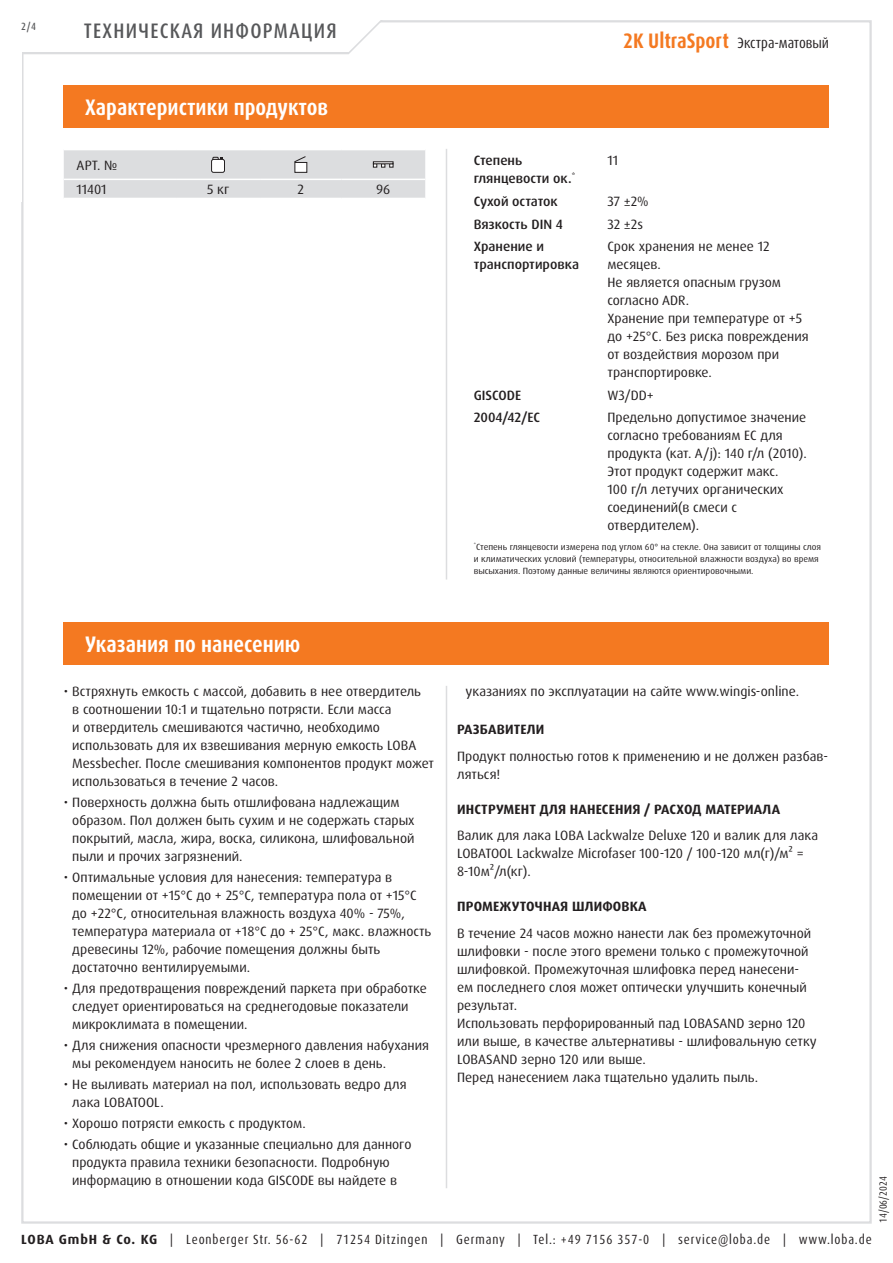
<style>
.page{position:relative;width:893px;height:1263px;background:#fff}
.page>*{position:absolute;margin:0;border:0;box-sizing:border-box;transform-origin:0 0}
.Abschnitt{font:700 condensed 22.5px "Dax Pro";color:#fff}
.t1{font:500 condensed 21px "Dax Pro";letter-spacing:.06em;color:#57585a}
.t2{font:condensed 15px "Dax Pro";color:#231f20}
.Text{font:13.5px/18px "Dax Pro";color:#231f20}
.Text_ohne_Silbentrennung{font:13.5px/18px "Dax Pro";color:#231f20}
.Text_Medium{font:500 13.5px/18px "Dax Pro";color:#231f20}
.t3{font:700 13.5px "Dax Pro";letter-spacing:.01em;color:#231f20}
.Text_zentriert{font:13.5px "Dax Pro";color:#231f20}
.Text_Großbuchstaben{font:13.5px "Dax Pro";color:#231f20}
.t4{font:condensed 13.35px "Dax Pro";letter-spacing:.065em;color:#231f20}
.t5{font:condensed 10.5px "Dax Pro";color:#231f20}
.t6{font:500 condensed 10.5px "Dax Pro";color:#57585a}
.Footnote{font:9px/12px "Dax Pro";color:#231f20}
.s1{font-weight:700;font-size:21px;color:#f47921}
.s2{font-weight:700;font-stretch:normal}
</style>
<div class="page">
<svg style="left:22px;top:20px;width:410px;height:35px"></svg>
<hr style="left:446px;top:686px;width:1px;height:502px;background:#dcdddf">
<div style="left:64px;top:622px;width:765px;height:43px;background:#f47921"></div>
<hr style="left:446px;top:149px;width:1px;height:430px;background:#dcdddf">
<svg style="left:64px;top:150px;width:361px;height:48px;background:#dcddde"></svg>
<div style="left:373px;top:161px;width:20px;height:3px;border:1px solid #231f20"></div>
<div style="left:64px;top:85px;width:765px;height:43px;background:#f47921"></div>
<p class="t6" style="left:21px;top:19px;width:16px">2/4</p>
<h2 class="t1" style="left:84px;top:17px;width:254px">ТЕХНИЧЕСКАЯ ИНФОРМАЦИЯ</h2>
<p class="Abschnitt" style="left:85px;top:93px;width:245px">Характеристики продуктов</p>
<p class="Text_Großbuchstaben" style="left:77px;top:156px;width:42px">АРТ. №</p>
<p class="Text" style="left:77px;top:181px;width:32px">11401</p>
<p class="Text_zentriert" style="left:207px;top:181px;width:24px">5 кг</p>
<p class="Text_zentriert" style="left:297px;top:181px;width:8px">2</p>
<p class="Text_zentriert" style="left:376px;top:181px;width:16px">96</p>
<p class="t2" style="left:623px;top:34px;width:208px"><span class="s1">2K UltraSport</span> Экстра-матовый</p>
<p class="Text_Medium" style="left:474px;top:152px;width:103px">Степень глянцевости ок.<sup>*</sup></p>
<p class="Text_ohne_Silbentrennung" style="left:607px;top:152px;width:12px">11</p>
<p class="Text_Medium" style="left:474px;top:192px;width:86px">Сухой остаток</p>
<p class="Text_ohne_Silbentrennung" style="left:607px;top:192px;width:43px">37 ±2%</p>
<p class="Text_Medium" style="left:474px;top:215px;width:91px">Вязкость DIN 4</p>
<p class="Text_ohne_Silbentrennung" style="left:607px;top:215px;width:37px">32 ±2s</p>
<p class="Text_Medium" style="left:474px;top:238px;width:107px">Хранение и транспортировка</p>
<p class="Text_ohne_Silbentrennung" style="left:607px;top:238px;width:164px">Срок хранения не менее 12 месяцев.</p>
<p class="Text_ohne_Silbentrennung" style="left:607px;top:274px;width:175px">Не является опасным грузом согласно ADR.</p>
<p class="Text_ohne_Silbentrennung" style="left:607px;top:310px;width:203px">Хранение при температуре от +5 до +25°C. Без риска повреждения от воздействия морозом при транспортировке.</p>
<p class="Text_Medium" style="left:474px;top:386px;width:49px">GISCODE</p>
<p class="Text_ohne_Silbentrennung" style="left:607px;top:386px;width:48px">W3/DD+</p>
<p class="Text_Medium" style="left:474px;top:409px;width:68px">2004/42/ЕС</p>
<p class="Text_ohne_Silbentrennung" style="left:607px;top:409px;width:201px">Предельно допустимое значение согласно требованиям ЕС для продукта (кат. A/j): 140 г/л (2010).</p>
<p class="Text_ohne_Silbentrennung" style="left:607px;top:463px;width:178px">Этот продукт содержит макс.<br>100 г/л летучих органических соединений(в смеси с отвердителем).</p>
<p class="Footnote" style="left:474px;top:540px;width:349px"><sup>*</sup>Степень глянцевости измерена под углом 60° на стекле. Она зависит от толщины слоя и климатических условий (температуры, относительной влажности воздуха) во время высыхания. Поэтому данные величины являются ориентировочными.</p>
<p class="Abschnitt" style="left:85px;top:630px;width:217px">Указания по нанесению</p>
<p class="Text" style="left:72px;top:683px;width:363px;text-indent:-9px">• Встряхнуть емкость с массой, добавить в нее отвердитель<br>в соотношении 10:1 и тщательно потрясти. Если масса<br>и отвердитель смешиваются частично, необходимо использовать для их взвешивания мерную емкость LOBA Messbecher. После смешивания компонентов продукт может использоваться в течение 2 часов.</p>
<p class="Text" style="left:72px;top:794px;width:344px;text-indent:-9px">• Поверхность должна быть отшлифована надлежащим образом. Пол должен быть сухим и не содержать старых покрытий, масла, жира, воска, силикона, шлифовальной пыли и прочих загрязнений.</p>
<p class="Text" style="left:72px;top:869px;width:361px;text-indent:-9px">• Оптимальные условия для нанесения: температура в помещении от +15°C до + 25°C, температура пола от +15°C до +22°C, относительная влажность воздуха 40% - 75%, температура материала от +18°C до + 25°C, макс. влажность древесины 12%, рабочие помещения должны быть достаточно вентилируемыми.</p>
<p class="Text" style="left:72px;top:980px;width:356px;text-indent:-9px">• Для предотвращения повреждений паркета при обработке следует ориентироваться на среднегодовые показатели микроклимата в помещении.</p>
<p class="Text" style="left:72px;top:1037px;width:358px;text-indent:-9px">• Для снижения опасности чрезмерного давления набухания мы рекомендуем наносить не более 2 слоев в день.</p>
<p class="Text" style="left:72px;top:1076px;width:336px;text-indent:-9px">• Не выливать материал на пол, использовать ведро для лака LOBATOOL.</p>
<p class="Text" style="left:64px;top:1115px;width:244px">• Хорошо потрясти емкость с продуктом.</p>
<p class="Text" style="left:72px;top:1136px;width:341px;text-indent:-9px">• Соблюдать общие и указанные специально для данного продукта правила техники безопасности. Подробную информацию в отношении кода GISCODE вы найдете в</p>
<p class="Text" style="left:466px;top:683px;width:335px">указаниях по эксплуатации на сайте www.wingis-online.</p>
<p class="t3" style="left:457px;top:721px;width:89px">РАЗБАВИТЕЛИ</p>
<p class="Text" style="left:457px;top:747px;width:372px">Продукт полностью готов к применению и не должен разбав&shy;ляться!</p>
<p class="t3" style="left:457px;top:800px;width:324px">ИНСТРУМЕНТ ДЛЯ НАНЕСЕНИЯ / РАСХОД МАТЕРИАЛА</p>
<p class="Text" style="left:457px;top:827px;width:362px">Валик для лака LOBA Lackwalze Deluxe 120 и валик для лака<br>LOBATOOL Lackwalze Microfaser 100-120 / 100-120 мл(г)/м² =<br>8-10м²/л(кг).</p>
<p class="t3" style="left:457px;top:898px;width:191px">ПРОМЕЖУТОЧНАЯ ШЛИФОВКА</p>
<p class="Text" style="left:457px;top:924px;width:356px">В течение 24 часов можно нанести лак без промежуточной шлифовки - после этого времени только с промежуточной шлифовкой. Промежуточная шлифовка перед нанесени&shy;ем последнего слоя может оптически улучшить конечный результат.</p>
<p class="Text" style="left:457px;top:1014px;width:361px">Использовать перфорированный пад LOBASAND зерно 120 или выше, в качестве альтернативы - шлифовальную сетку<br>LOBASAND зерно 120 или выше.</p>
<p class="Text" style="left:457px;top:1068px;width:303px">Перед нанесением лака тщательно удалить пыль.</p>
<p class="t5" style="left:876px;top:1222px;width:48px;rotate:-90deg">14/06/2024</p>
<p class="t4" style="left:21px;top:1230px;width:852px"><span class="s2">LOBA GmbH &amp; Co. KG</span> | Leonberger Str. 56-62 | 71254 Ditzingen | Germany | Tel.: +49 7156 357-0 | service@loba.de | www.loba.de</p>
</div>
